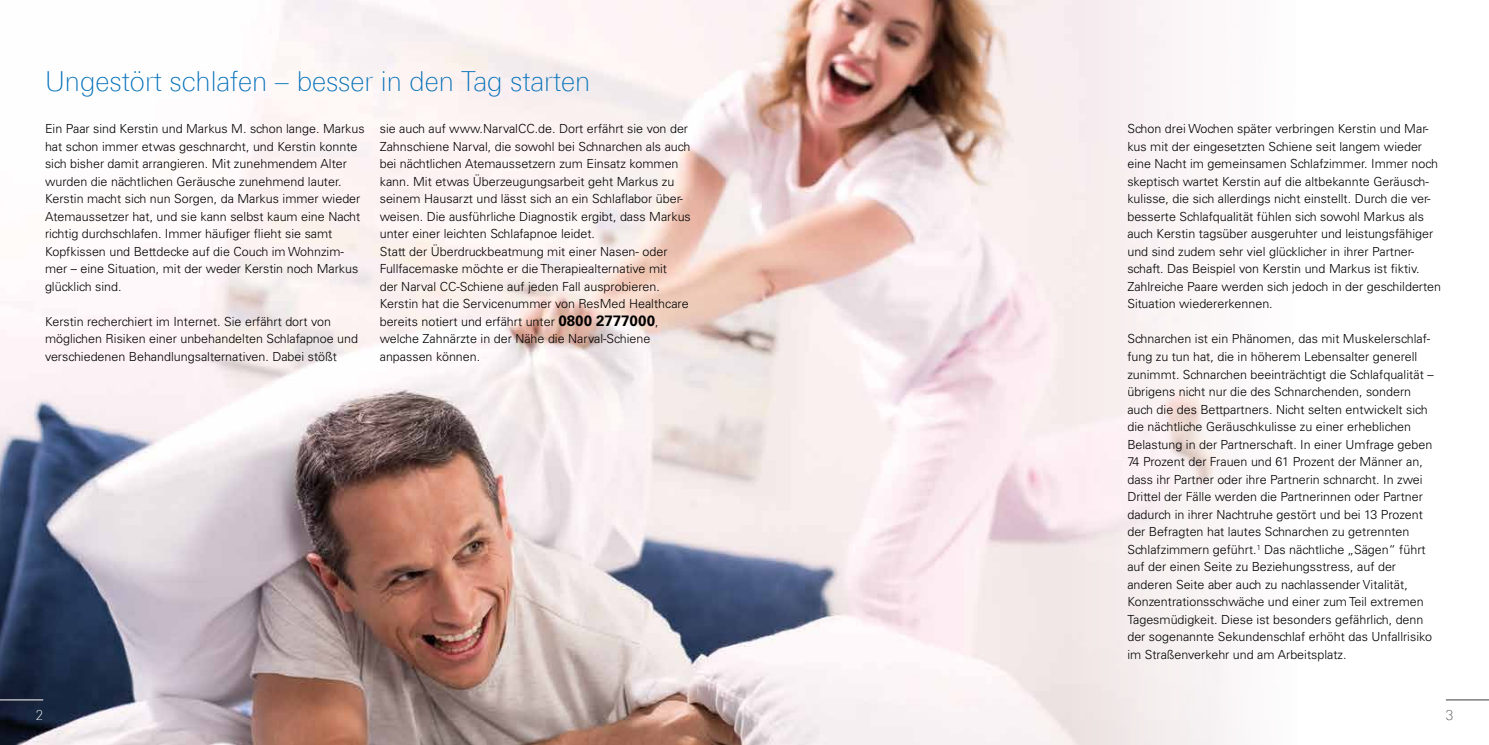
<style>
.page{position:relative;width:1489px;height:745px;background:#fff}
.page>*{position:absolute;margin:0;border:0;box-sizing:border-box;transform-origin:0 0}
.t1{font:100 27.5px "Linotype Univers 230";color:#006fb9}
.t2{font:100 13.75px "Linotype Univers 230";color:#3c3c3b}
.t3{font:100 13.75px "Linotype Univers 230";color:#fff}
.t4{font:300 12.5px/17.5px "Univers LT Std";color:#000}
.s1{font-weight:700;font-size:15px}
</style>
<div class="page">
<hr style="left:1445px;top:699px;width:43px;height:1px;background:#3c3c3b">
<img style="left:0;top:0;width:1230px;height:744px">
<hr style="left:0;top:699px;width:43px;height:1px;background:#fff">
<h1 class="t1" style="left:45px;top:65px;width:547px">Ungestört schlafen – besser in den Tag starten</h1>
<p class="t4" style="left:45px;top:120px;width:321px">Ein Paar sind Kerstin und Markus M. schon lange. Markus hat schon immer etwas geschnarcht, und Kerstin konnte sich bisher damit arrangieren. Mit zunehmendem Alter wurden die nächtlichen Geräusche zunehmend lauter.<br>Kerstin macht sich nun Sorgen, da Markus immer wieder Atemaussetzer hat, und sie kann selbst kaum eine Nacht richtig durchschlafen. Immer häufiger flieht sie samt Kopfkissen und Bettdecke auf die Couch im Wohnzim&shy;mer – eine Situation, mit der weder Kerstin noch Markus glücklich sind.</p>
<p class="t4" style="left:45px;top:312px;width:314px">Kerstin recherchiert im Internet. Sie erfährt dort von möglichen Risiken einer unbehandelten Schlafapnoe und verschiedenen Behandlungsalternativen. Dabei stößt</p>
<p class="t4" style="left:380px;top:120px;width:312px">sie auch auf www.NarvalCC.de. Dort erfährt sie von der Zahnschiene Narval, die sowohl bei Schnarchen als auch bei nächtlichen Atemaussetzern zum Einsatz kommen kann. Mit etwas Überzeugungsarbeit geht Markus zu seinem Hausarzt und lässt sich an ein Schlaflabor über&shy;weisen. Die ausführliche Diagnostik ergibt, dass Markus unter einer leichten Schlafapnoe leidet.<br>Statt der Überdruckbeatmung mit einer Nasen- oder Fullfacemaske möchte er die Therapiealternative mit<br>der Narval CC-Schiene auf jeden Fall ausprobieren.<br>Kerstin hat die Servicenummer von ResMed Healthcare bereits notiert und erfährt unter <span class="s1">0800 2777000</span>, welche Zahnärzte in der Nähe die Narval-Schiene anpassen können.</p>
<p class="t4" style="left:1127px;top:120px;width:315px">Schon drei Wochen später verbringen Kerstin und Mar&shy;kus mit der eingesetzten Schiene seit langem wieder eine Nacht im gemeinsamen Schlafzimmer. Immer noch skeptisch wartet Kerstin auf die altbekannte Geräusch&shy;kulisse, die sich allerdings nicht einstellt. Durch die ver&shy;besserte Schlafqualität fühlen sich sowohl Markus als auch Kerstin tagsüber ausgeruhter und leistungsfähiger und sind zudem sehr viel glücklicher in ihrer Partner&shy;schaft. Das Beispiel von Kerstin und Markus ist fiktiv.<br>Zahlreiche Paare werden sich jedoch in der geschilderten Situation wiedererkennen.</p>
<p class="t4" style="left:1127px;top:330px;width:308px">Schnarchen ist ein Phänomen, das mit Muskelerschlaf&shy;fung zu tun hat, die in höherem Lebensalter generell zunimmt. Schnarchen beeinträchtigt die Schlafqualität – übrigens nicht nur die des Schnarchenden, sondern auch die des Bettpartners. Nicht selten entwickelt sich die nächtliche Geräuschkulisse zu einer erheblichen Belastung in der Partnerschaft. In einer Umfrage geben 74 Prozent der Frauen und 61 Prozent der Männer an, dass ihr Partner oder ihre Partnerin schnarcht. In zwei Drittel der Fälle werden die Partnerinnen oder Partner dadurch in ihrer Nachtruhe gestört und bei 13 Prozent der Befragten hat lautes Schnarchen zu getrennten Schlafzimmern geführt.<sup>1</sup> Das nächtliche „Sägen“ führt auf der einen Seite zu Beziehungsstress, auf der anderen Seite aber auch zu nachlassender Vitalität, Konzentrationsschwäche und einer zum Teil extremen Tagesmüdigkeit. Diese ist besonders gefährlich, denn der sogenannte Sekundenschlaf erhöht das Unfallrisiko im Straßenverkehr und am Arbeitsplatz.</p>
<p class="t3" style="left:36px;top:707px;width:9px">2</p>
<p class="t2" style="left:1445px;top:707px;width:9px">3</p>
</div>
